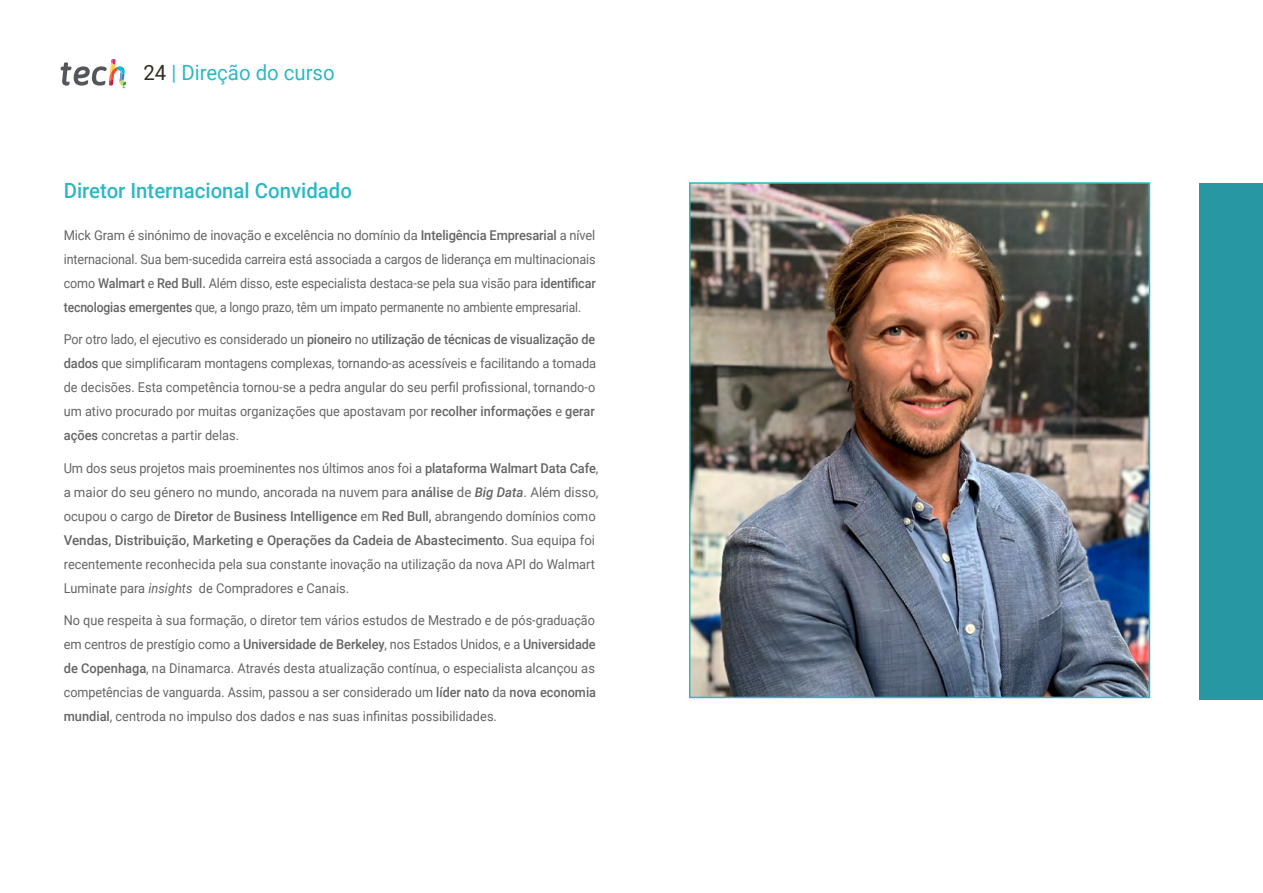
<style>
.page{position:relative;width:1263px;height:893px;background:#fff}
.page>*{position:absolute;margin:0;border:0;box-sizing:border-box;transform-origin:0 0}
.t1{font:500 21px "Roboto";color:#2db8c5}
.t2{font:21px "Roboto";color:#2db8c5}
.t3{font:13.5px/24px "Roboto";color:#656565;scale:.95 1}
.t4{font:13.5px/24px "Roboto";color:#656565;text-align:justify;scale:.94 1}
.t5{font:13.5px/24px "Roboto";color:#656565;text-align:justify;scale:.93 1}
.t6{font:13.5px/24px "Roboto";color:#656565;text-align:justify;scale:.96 1}
.s1{color:#312e20}
.s2{font-weight:500}
.s3{font-weight:500;font-style:italic}
.s4{font-style:italic}
</style>
<div class="page">
<div style="left:1199px;top:184px;width:64px;height:516px;background:#2798a3"></div>
<svg style="left:61px;top:59px;width:65px;height:29px"></svg>
<img style="left:692px;top:185px;width:455px;height:510px">
<div style="left:689px;top:182px;width:461px;height:516px;border:2px solid #2db8c5"></div>
<h1 class="t2" style="left:144px;top:57px;width:193px"><span class="s1">24</span> | Direção do curso</h1>
<h1 class="t1" style="left:64px;top:176px;width:290px">Diretor Internacional Convidado</h1>
<p class="t6" style="left:64px;top:222px;width:556px">Mick Gram é sinónimo de inovação e excelência no domínio da <span class="s2">Inteligência Empresarial</span> a nível internacional. Sua bem-sucedida carreira está associada a cargos de liderança em multinacionais como <span class="s2">Walmart</span> e <span class="s2">Red Bull.</span> Além disso, este especialista destaca-se pela sua visão para <span class="s2">identificar tecnologias emergentes</span> que, a longo prazo, têm um impato permanente no ambiente empresarial.</p>
<p class="t5" style="left:64px;top:327px;width:574px">Por otro lado, el ejecutivo es considerado un <span class="s2">pioneiro</span> no <span class="s2">utilização de técnicas de visualização de dados</span> que simplificaram montagens complexas, tornando-as acessíveis e facilitando a tomada de decisões. Esta competência tornou-se a pedra angular do seu perfil profissional, tornando-o um ativo procurado por muitas organizações que apostavam por <span class="s2">recolher informações</span> e <span class="s2">gerar ações</span> concretas a partir delas.</p>
<p class="t3" style="left:64px;top:455px;width:564px">Um dos seus projetos mais proeminentes nos últimos anos foi a <span class="s2">plataforma Walmart Data Cafe</span>, a maior do seu género no mundo, ancorada na nuvem para <span class="s2">análise</span> de <span class="s3">Big Data</span>. Além disso, ocupou o cargo de <span class="s2">Diretor</span> de <span class="s2">Business Intelligence</span> em <span class="s2">Red Bull,</span> abrangendo domínios como <span class="s2">Vendas, Distribuição, Marketing e Operações da Cadeia de Abastecimento</span>. Sua equipa foi recentemente reconhecida pela sua constante inovação na utilização da nova API do Walmart Luminate para <span class="s4">insights</span> de Compradores e Canais.</p>
<p class="t4" style="left:64px;top:608px;width:568px">No que respeita à sua formação, o diretor tem vários estudos de Mestrado e de pós-graduação em centros de prestígio como a <span class="s2">Universidade de Berkeley</span>, nos Estados Unidos, e a <span class="s2">Universidade de Copenhaga</span>, na Dinamarca. Através desta atualização contínua, o especialista alcançou as competências de vanguarda. Assim, passou a ser considerado um <span class="s2">líder nato</span> da <span class="s2">nova economia mundial</span>, centroda no impulso dos dados e nas suas infinitas possibilidades.</p>
</div>
